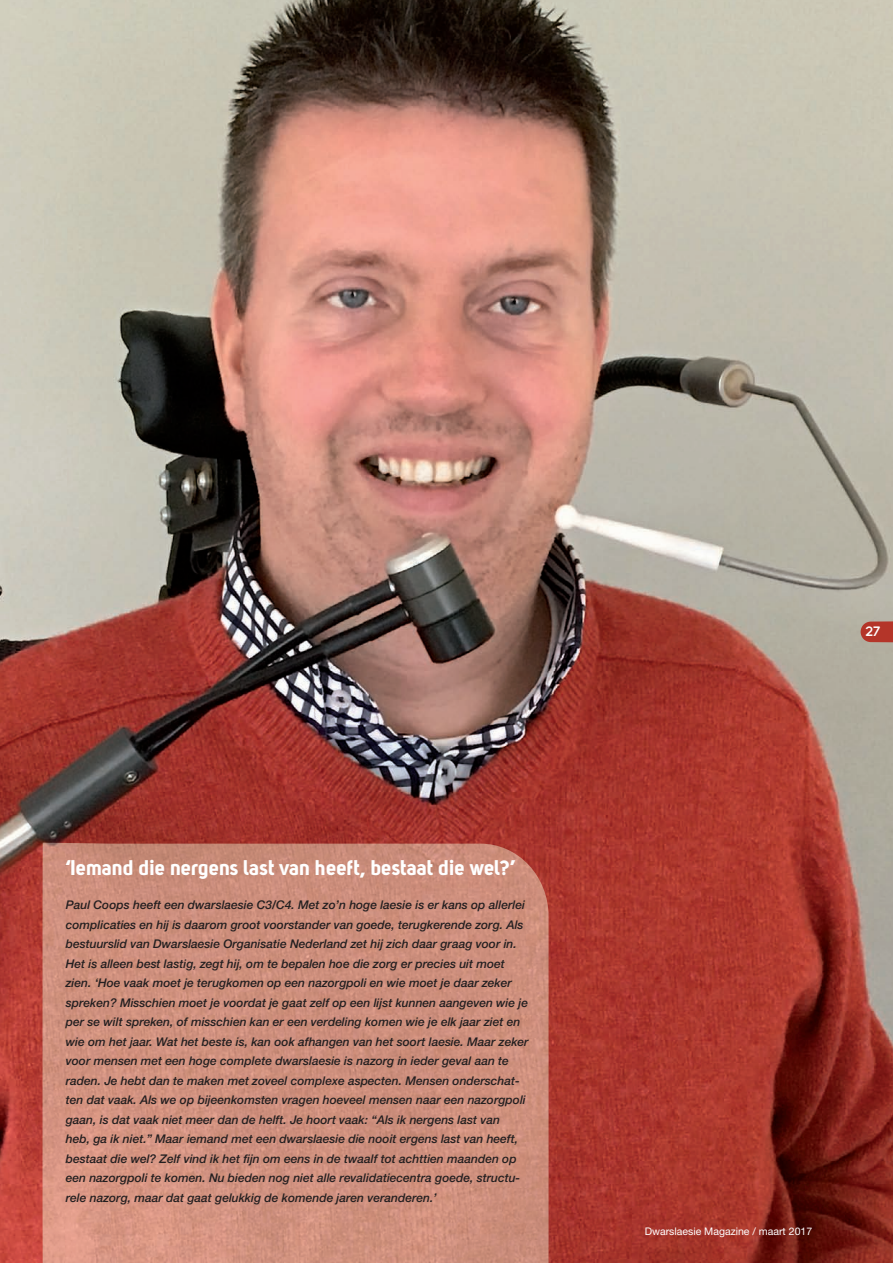
<style>
.page{position:relative;width:893px;height:1263px;background:#fff}
.page>*{position:absolute;margin:0;border:0;box-sizing:border-box;transform-origin:0 0}
.t1{font:21px "Uni Sans Bold";color:#fff}
.t2{font:700 13.5px "Uni Sans Semi";color:#fff}
.t3{font:italic 500 12px/19.5px "Helvetica Neue";color:#231f20}
.t4{font:10.5px "Helvetica Neue";color:#fff}
</style>
<div class="page">
<img style="left:0;top:0;width:893px;height:1263px">
<img style="left:43px;top:843px;width:506px;height:420px">
<svg style="left:861px;top:621px;width:32px;height:21px"></svg>
<h1 class="t1" style="left:66px;top:860px;width:451px">‘Iemand die nergens last van heeft, bestaat die wel?’</h1>
<p class="t3" style="left:66px;top:896px;width:464px">Paul Coops heeft een dwarslaesie C3/C4. Met zo’n hoge laesie is er kans op allerlei complicaties en hij is daarom groot voorstander van goede, terugkerende zorg. Als bestuurslid van Dwarslaesie Organisatie Nederland zet hij zich daar graag voor in.<br>Het is alleen best lastig, zegt hij, om te bepalen hoe die zorg er precies uit moet zien. ‘Hoe vaak moet je terugkomen op een nazorgpoli en wie moet je daar zeker spreken? Misschien moet je voordat je gaat zelf op een lijst kunnen aangeven wie je per se wilt spreken, of misschien kan er een verdeling komen wie je elk jaar ziet en wie om het jaar. Wat het beste is, kan ook afhangen van het soort laesie. Maar zeker voor mensen met een hoge complete dwarslaesie is nazorg in ieder geval aan te raden. Je hebt dan te maken met zoveel complexe aspecten. Mensen onderschat&shy;ten dat vaak. Als we op bijeenkomsten vragen hoeveel mensen naar een nazorgpoli gaan, is dat vaak niet meer dan de helft. Je hoort vaak: “Als ik nergens last van<br>heb, ga ik niet.” Maar iemand met een dwarslaesie die nooit ergens last van heeft, bestaat die wel? Zelf vind ik het fijn om eens in de twaalf tot achttien maanden op een nazorgpoli te komen. Nu bieden nog niet alle revalidatiecentra goede, structu&shy;rele nazorg, maar dat gaat gelukkig de komende jaren veranderen.’</p>
<p class="t2" style="left:866px;top:626px;width:16px">27</p>
<p class="t4" style="left:645px;top:1227px;width:169px">Dwarslaesie Magazine / maart 2017</p>
</div>
